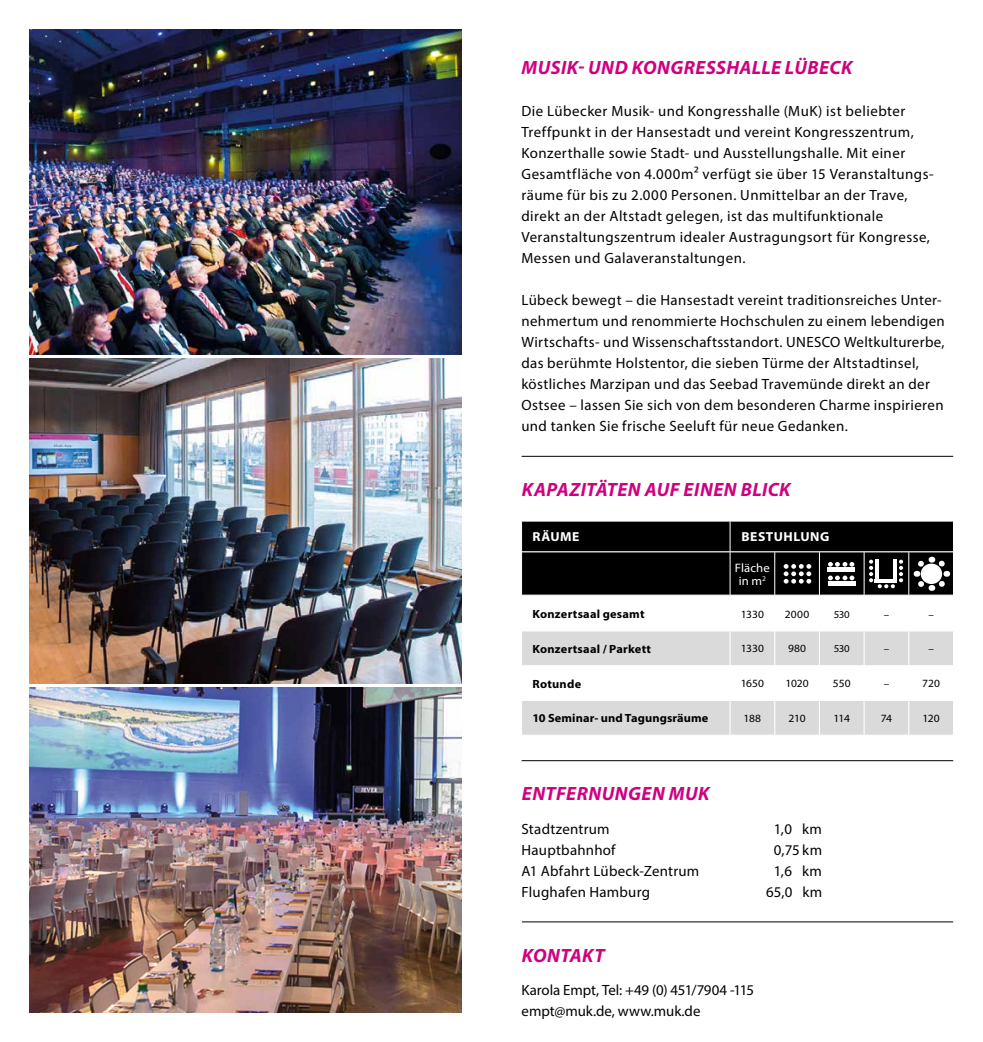
<style>
.page{position:relative;width:983px;height:1042px;background:#fff}
.page>*{position:absolute;margin:0;border:0;box-sizing:border-box;transform-origin:0 0}
.t1{font:italic 700 19.25px "Myriad Pro";letter-spacing:.025em;color:#cf007f}
.t2{font:14.88px/21px "Myriad Pro";letter-spacing:.03em;color:#020203}
.t3{font:14.88px/21px "Myriad Pro";letter-spacing:-.005em;color:#020203}
.t4{font:700 13.12px "Myriad Pro";letter-spacing:.035em;color:#fff;scale:1.04 1}
.t5{font:12.25px/13.1px "Myriad Pro";letter-spacing:.01em;color:#fff;text-align:center;scale:1.04 1}
.t6{font:700 11.9px "Myriad Pro";letter-spacing:.02em;color:#000;scale:1.04 1}
.t7{font:11.03px "Myriad Pro";letter-spacing:-.005em;color:#000;scale:1.04 1}
.t8{font:10.5px "Myriad Pro";letter-spacing:-.04em;color:#000;scale:1.04 1}
</style>
<div class="page">
<img style="left:30px;top:687px;width:431px;height:325px">
<img style="left:30px;top:358px;width:431px;height:325px">
<img style="left:30px;top:30px;width:431px;height:325px">
<svg style="left:522px;top:632px;width:430px;height:103px;fill:#dadada"></svg>
<hr style="left:521px;top:665px;width:208px;height:1px;background:#fff">
<hr style="left:729px;top:665px;width:45px;height:1px;background:#fff">
<hr style="left:774px;top:665px;width:45px;height:1px;background:#fff">
<hr style="left:819px;top:665px;width:44px;height:1px;background:#fff">
<hr style="left:863px;top:665px;width:45px;height:1px;background:#fff">
<hr style="left:908px;top:665px;width:44px;height:1px;background:#fff">
<hr style="left:521px;top:700px;width:208px;height:1px;background:#fff">
<hr style="left:729px;top:700px;width:45px;height:1px;background:#fff">
<hr style="left:774px;top:700px;width:45px;height:1px;background:#fff">
<hr style="left:819px;top:700px;width:44px;height:1px;background:#fff">
<hr style="left:863px;top:700px;width:45px;height:1px;background:#fff">
<hr style="left:908px;top:700px;width:44px;height:1px;background:#fff">
<hr style="left:729px;top:631px;width:1px;height:34px;background:#fff">
<hr style="left:774px;top:631px;width:1px;height:34px;background:#fff">
<hr style="left:818px;top:631px;width:1px;height:34px;background:#fff">
<hr style="left:863px;top:631px;width:1px;height:34px;background:#fff">
<hr style="left:908px;top:631px;width:1px;height:34px;background:#fff">
<hr style="left:729px;top:666px;width:1px;height:34px;background:#fff">
<hr style="left:774px;top:666px;width:1px;height:34px;background:#fff">
<hr style="left:818px;top:666px;width:1px;height:34px;background:#fff">
<hr style="left:863px;top:666px;width:1px;height:34px;background:#fff">
<hr style="left:908px;top:666px;width:1px;height:34px;background:#fff">
<hr style="left:729px;top:701px;width:1px;height:34px;background:#fff">
<hr style="left:774px;top:701px;width:1px;height:34px;background:#fff">
<hr style="left:818px;top:701px;width:1px;height:34px;background:#fff">
<hr style="left:863px;top:701px;width:1px;height:34px;background:#fff">
<hr style="left:908px;top:701px;width:1px;height:34px;background:#fff">
<svg style="left:521px;top:521px;width:432px;height:74px;background:#141414"></svg>
<hr style="left:874px;top:579px;width:22px;height:4px;background:#fff">
<svg style="left:874px;top:559px;width:4px;height:20px"></svg>
<hr style="left:893px;top:559px;width:3px;height:24px;background:#fff">
<hr style="left:521px;top:456px;width:431px;height:1px;background:#000">
<hr style="left:521px;top:760px;width:431px;height:1px;background:#000">
<hr style="left:522px;top:921px;width:430px;height:1px;background:#000">
<p class="t1" style="left:521px;top:55px;width:332px">MUSIK- UND KONGRESSHALLE LÜBECK</p>
<p class="t2" style="left:521px;top:100px;width:413px">Die Lübecker Musik- und Kongresshalle (MuK) ist beliebter Treffpunkt in der Hansestadt und vereint Kongresszentrum, Konzerthalle sowie Stadt- und Ausstellungshalle. Mit einer Gesamtfläche von 4.000m² verfügt sie über 15 Veranstaltungs&shy;räume für bis zu 2.000 Personen. Unmittelbar an der Trave, direkt an der Altstadt gelegen, ist das multifunktionale Veranstaltungszentrum idealer Austragungsort für Kongresse, Messen und Galaveranstaltungen.</p>
<p class="t2" style="left:521px;top:289px;width:425px">Lübeck bewegt – die Hansestadt vereint traditionsreiches Unter&shy;nehmertum und renommierte Hochschulen zu einem lebendigen Wirtschafts- und Wissenschaftsstandort. UNESCO Weltkulturerbe, das berühmte Holstentor, die sieben Türme der Altstadtinsel, köstliches Marzipan und das Seebad Travemünde direkt an der Ostsee – lassen Sie sich von dem besonderen Charme inspirieren und tanken Sie frische Seeluft für neue Gedanken.</p>
<p class="t1" style="left:521px;top:477px;width:270px">KAPAZITÄTEN AUF EINEN BLICK</p>
<p class="t4" style="left:532px;top:528px;width:46px">RÄUME</p>
<p class="t4" style="left:741px;top:528px;width:86px">BESTUHLUNG</p>
<p class="t5" style="left:734px;top:561px;width:35px">Fläche in m<sup>2</sup></p>
<p class="t6" style="left:532px;top:606px;width:109px">Konzertsaal gesamt</p>
<p class="t7" style="left:740px;top:607px;width:24px">1330</p>
<p class="t7" style="left:784px;top:607px;width:25px">2000</p>
<p class="t8" style="left:833px;top:608px;width:17px">530</p>
<p class="t8" style="left:883px;top:607px;width:7px">–</p>
<p class="t8" style="left:928px;top:607px;width:7px">–</p>
<p class="t6" style="left:532px;top:641px;width:115px">Konzertsaal / Parkett</p>
<p class="t7" style="left:740px;top:642px;width:24px">1330</p>
<p class="t7" style="left:787px;top:642px;width:19px">980</p>
<p class="t8" style="left:833px;top:642px;width:17px">530</p>
<p class="t8" style="left:883px;top:642px;width:7px">–</p>
<p class="t8" style="left:928px;top:642px;width:7px">–</p>
<p class="t6" style="left:532px;top:676px;width:48px">Rotunde</p>
<p class="t7" style="left:740px;top:677px;width:24px">1650</p>
<p class="t7" style="left:785px;top:677px;width:24px">1020</p>
<p class="t7" style="left:832px;top:677px;width:18px">550</p>
<p class="t8" style="left:883px;top:677px;width:7px">–</p>
<p class="t7" style="left:921px;top:677px;width:19px">720</p>
<p class="t6" style="left:532px;top:710px;width:170px">10 Seminar- und Tagungsräume</p>
<p class="t7" style="left:743px;top:711px;width:18px">188</p>
<p class="t7" style="left:788px;top:711px;width:18px">210</p>
<p class="t7" style="left:833px;top:711px;width:17px">114</p>
<p class="t7" style="left:880px;top:711px;width:12px">74</p>
<p class="t7" style="left:922px;top:711px;width:18px">120</p>
<p class="t1" style="left:521px;top:781px;width:189px">ENTFERNUNGEN MUK</p>
<p class="t2" style="left:521px;top:818px;width:89px">Stadtzentrum</p>
<p class="t2" style="left:773px;top:818px;width:50px">1,0 km</p>
<p class="t2" style="left:521px;top:839px;width:95px">Hauptbahnhof</p>
<p class="t2" style="left:773px;top:839px;width:50px">0,75 km</p>
<p class="t2" style="left:521px;top:860px;width:179px">A1 Abfahrt Lübeck-Zentrum</p>
<p class="t2" style="left:773px;top:860px;width:50px">1,6 km</p>
<p class="t2" style="left:521px;top:881px;width:130px">Flughafen Hamburg</p>
<p class="t2" style="left:765px;top:881px;width:58px">65,0 km</p>
<p class="t1" style="left:521px;top:942px;width:84px">KONTAKT</p>
<p class="t3" style="left:521px;top:979px;width:234px">Karola Empt, Tel: +49 (0) 451/7904 -115 empt@muk.de, www.muk.de</p>
</div>
